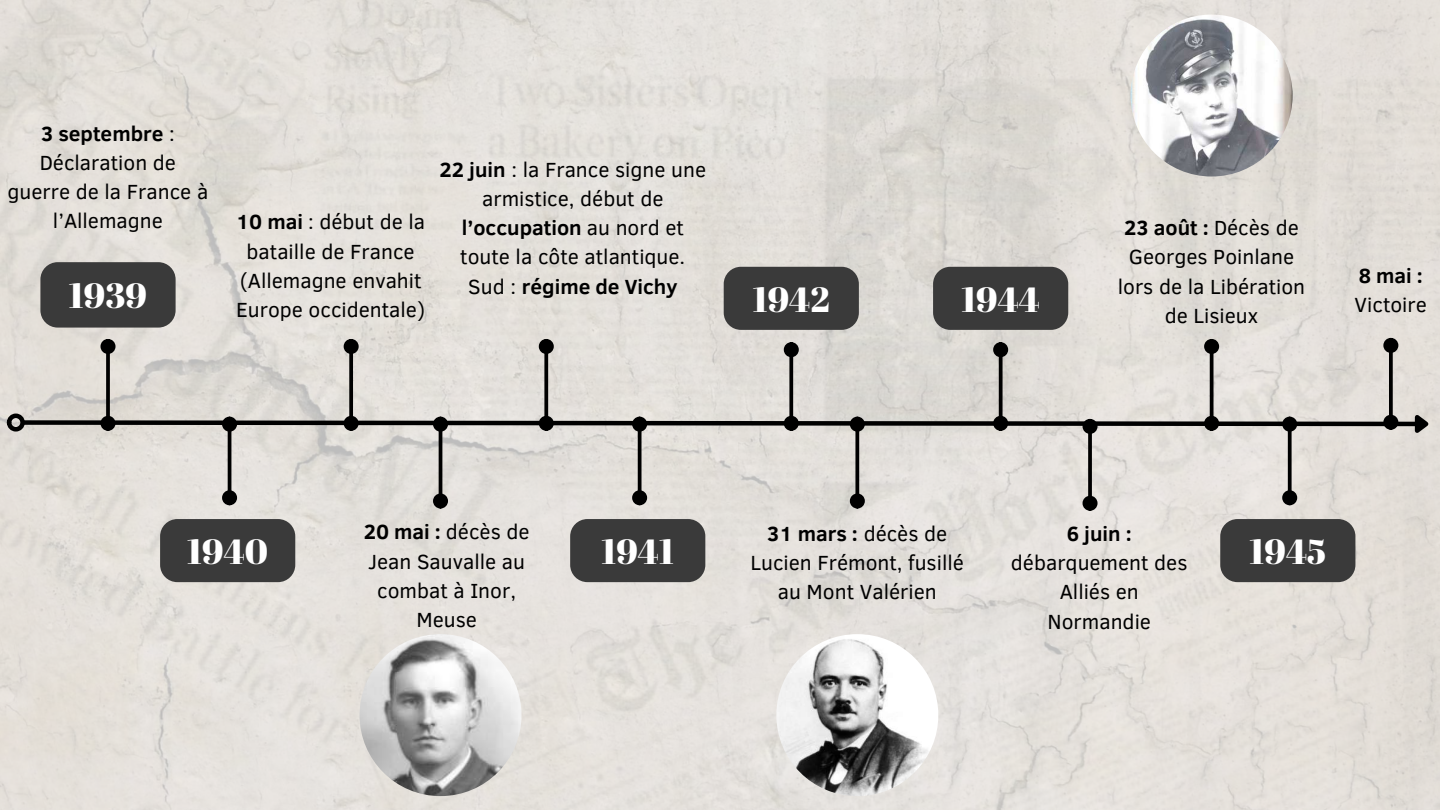
<style>
.page{position:relative;width:1440px;height:810px;background:#fff}
.page>*{position:absolute;margin:0;border:0;box-sizing:border-box;transform-origin:0 0}
.t1{font:35px "Abril Fatface";color:#fff}
.t2{font:21px/29.2px "Clear Sans";color:#000;text-align:center}
.t3{font:700 21px "Clear Sans";color:#000}
.s1{font-weight:700}
</style>
<div class="page">
<img style="left:0;top:0;width:1440px;height:810px">
<div style="left:7px;top:414px;width:18px;height:18px;border:5px solid #000;border-radius:50%"></div>
<svg style="left:19px;top:411px;width:1415px;height:29px;background:#c0bdb8"></svg>
<img style="left:360px;top:634px;width:162px;height:162px;border-radius:50%">
<img style="left:1131px;top:15px;width:162px;height:162px;border-radius:50%">
<svg style="left:106px;top:354px;width:4px;height:62px"></svg>
<div style="left:102px;top:341px;width:12px;height:11px;background:#000;border-radius:50%"></div>
<div style="left:101px;top:339px;width:15px;height:15px;border:4px solid #000;border-radius:50%"></div>
<div style="left:102px;top:418px;width:12px;height:11px;background:#000;border-radius:50%"></div>
<div style="left:101px;top:416px;width:15px;height:15px;border:4px solid #000;border-radius:50%"></div>
<div style="left:40px;top:262px;width:136px;height:66px;background:#3a3a3a;border-radius:17px"></div>
<hr style="left:228px;top:431px;width:3px;height:60px;background:#000">
<div style="left:224px;top:419px;width:11px;height:11px;background:#000;border-radius:50%"></div>
<div style="left:222px;top:417px;width:15px;height:15px;border:4px solid #000;border-radius:50%"></div>
<div style="left:224px;top:492px;width:11px;height:11px;background:#000;border-radius:50%"></div>
<div style="left:222px;top:490px;width:15px;height:15px;border:4px solid #000;border-radius:50%"></div>
<div style="left:160px;top:519px;width:135px;height:63px;background:#3a3a3a;border-radius:17px"></div>
<svg style="left:349px;top:354px;width:4px;height:62px"></svg>
<div style="left:346px;top:341px;width:11px;height:11px;background:#000;border-radius:50%"></div>
<div style="left:344px;top:339px;width:15px;height:15px;border:4px solid #000;border-radius:50%"></div>
<div style="left:346px;top:418px;width:11px;height:11px;background:#000;border-radius:50%"></div>
<div style="left:344px;top:416px;width:15px;height:15px;border:4px solid #000;border-radius:50%"></div>
<hr style="left:439px;top:431px;width:3px;height:63px;background:#000">
<div style="left:435px;top:419px;width:11px;height:11px;background:#000;border-radius:50%"></div>
<div style="left:433px;top:417px;width:15px;height:15px;border:4px solid #000;border-radius:50%"></div>
<div style="left:435px;top:495px;width:11px;height:12px;background:#000;border-radius:50%"></div>
<div style="left:433px;top:494px;width:15px;height:15px;border:4px solid #000;border-radius:50%"></div>
<svg style="left:544px;top:354px;width:4px;height:62px"></svg>
<div style="left:541px;top:341px;width:11px;height:11px;background:#000;border-radius:50%"></div>
<div style="left:539px;top:339px;width:15px;height:15px;border:4px solid #000;border-radius:50%"></div>
<div style="left:541px;top:418px;width:11px;height:11px;background:#000;border-radius:50%"></div>
<div style="left:539px;top:416px;width:15px;height:15px;border:4px solid #000;border-radius:50%"></div>
<svg style="left:638px;top:432px;width:4px;height:58px"></svg>
<div style="left:634px;top:419px;width:11px;height:11px;background:#000;border-radius:50%"></div>
<div style="left:632px;top:417px;width:15px;height:15px;border:4px solid #000;border-radius:50%"></div>
<div style="left:634px;top:492px;width:11px;height:11px;background:#000;border-radius:50%"></div>
<div style="left:632px;top:490px;width:15px;height:15px;border:4px solid #000;border-radius:50%"></div>
<div style="left:570px;top:519px;width:135px;height:63px;background:#3a3a3a;border-radius:17px"></div>
<svg style="left:789px;top:357px;width:4px;height:59px"></svg>
<div style="left:786px;top:344px;width:11px;height:11px;background:#000;border-radius:50%"></div>
<div style="left:784px;top:342px;width:15px;height:15px;border:4px solid #000;border-radius:50%"></div>
<div style="left:786px;top:418px;width:11px;height:11px;background:#000;border-radius:50%"></div>
<div style="left:784px;top:416px;width:15px;height:15px;border:4px solid #000;border-radius:50%"></div>
<div style="left:724px;top:267px;width:135px;height:63px;background:#3a3a3a;border-radius:17px"></div>
<img style="left:776px;top:634px;width:162px;height:162px;border-radius:50%">
<svg style="left:855px;top:432px;width:4px;height:62px"></svg>
<div style="left:852px;top:419px;width:11px;height:11px;background:#000;border-radius:50%"></div>
<div style="left:850px;top:417px;width:15px;height:15px;border:4px solid #000;border-radius:50%"></div>
<div style="left:852px;top:495px;width:11px;height:12px;background:#000;border-radius:50%"></div>
<div style="left:850px;top:494px;width:15px;height:15px;border:4px solid #000;border-radius:50%"></div>
<svg style="left:999px;top:357px;width:4px;height:59px"></svg>
<div style="left:995px;top:344px;width:11px;height:11px;background:#000;border-radius:50%"></div>
<div style="left:993px;top:342px;width:15px;height:15px;border:4px solid #000;border-radius:50%"></div>
<div style="left:995px;top:418px;width:11px;height:11px;background:#000;border-radius:50%"></div>
<div style="left:993px;top:416px;width:15px;height:15px;border:4px solid #000;border-radius:50%"></div>
<div style="left:933px;top:267px;width:135px;height:63px;background:#3a3a3a;border-radius:17px"></div>
<svg style="left:1088px;top:434px;width:4px;height:62px"></svg>
<div style="left:1084px;top:421px;width:12px;height:11px;background:#000;border-radius:50%"></div>
<div style="left:1083px;top:419px;width:15px;height:15px;border:4px solid #000;border-radius:50%"></div>
<div style="left:1084px;top:498px;width:12px;height:11px;background:#000;border-radius:50%"></div>
<div style="left:1083px;top:496px;width:15px;height:15px;border:4px solid #000;border-radius:50%"></div>
<svg style="left:1210px;top:354px;width:4px;height:62px"></svg>
<div style="left:1206px;top:341px;width:11px;height:11px;background:#000;border-radius:50%"></div>
<div style="left:1204px;top:339px;width:15px;height:15px;border:4px solid #000;border-radius:50%"></div>
<div style="left:1206px;top:418px;width:11px;height:11px;background:#000;border-radius:50%"></div>
<div style="left:1204px;top:416px;width:15px;height:15px;border:4px solid #000;border-radius:50%"></div>
<svg style="left:1288px;top:432px;width:4px;height:58px"></svg>
<div style="left:1284px;top:419px;width:11px;height:11px;background:#000;border-radius:50%"></div>
<div style="left:1282px;top:417px;width:15px;height:15px;border:4px solid #000;border-radius:50%"></div>
<div style="left:1284px;top:492px;width:11px;height:11px;background:#000;border-radius:50%"></div>
<div style="left:1282px;top:490px;width:15px;height:15px;border:4px solid #000;border-radius:50%"></div>
<div style="left:1220px;top:519px;width:135px;height:63px;background:#3a3a3a;border-radius:17px"></div>
<svg style="left:1389px;top:353px;width:4px;height:62px"></svg>
<div style="left:1385px;top:340px;width:12px;height:11px;background:#000;border-radius:50%"></div>
<div style="left:1383px;top:338px;width:15px;height:15px;border:4px solid #000;border-radius:50%"></div>
<div style="left:1385px;top:417px;width:12px;height:11px;background:#000;border-radius:50%"></div>
<div style="left:1383px;top:415px;width:15px;height:15px;border:4px solid #000;border-radius:50%"></div>
<p class="t2" style="left:7px;top:117px;width:202px"><span class="s1">3 septembre</span> :<br>Déclaration de guerre de la France à l’Allemagne</p>
<h1 class="t1" style="left:69px;top:271px;width:80px">1939</h1>
<p class="t2" style="left:236px;top:206px;width:191px"><span class="s1">10 mai</span> : début de la bataille de France (Allemagne envahit<br>Europe occidentale)</p>
<p class="t2" style="left:440px;top:154px;width:268px"><span class="s1">22 juin</span> : la France signe une armistice, début de <span class="s1">l’occupation</span> au nord et toute la côte atlantique.<br>Sud : <span class="s1">régime de Vichy</span></p>
<h1 class="t1" style="left:753px;top:275px;width:78px">1942</h1>
<h1 class="t1" style="left:961px;top:275px;width:80px">1944</h1>
<p class="t2" style="left:1118px;top:212px;width:189px"><span class="s1">23 août :</span> Décès de<br>Georges Poinlane lors de la Libération de Lisieux</p>
<p class="t3" style="left:1359px;top:260px;width:66px">8 mai :</p>
<p class="t2" style="left:1355px;top:289px;width:74px">Victoire</p>
<h1 class="t1" style="left:187px;top:527px;width:82px">1940</h1>
<p class="t2" style="left:364px;top:516px;width:167px"><span class="s1">20 mai :</span> décès de<br>Jean Sauvalle au combat à Inor,<br>Meuse</p>
<h1 class="t1" style="left:602px;top:527px;width:74px">1941</h1>
<p class="t2" style="left:750px;top:518px;width:215px"><span class="s1">31 mars :</span> décès de<br>Lucien Frémont, fusillé au Mont Valérien</p>
<p class="t3" style="left:1067px;top:518px;width:66px">6 juin :</p>
<p class="t2" style="left:1011px;top:547px;width:178px">débarquement des<br>Alliés en<br>Normandie</p>
<h1 class="t1" style="left:1250px;top:527px;width:78px">1945</h1>
</div>
